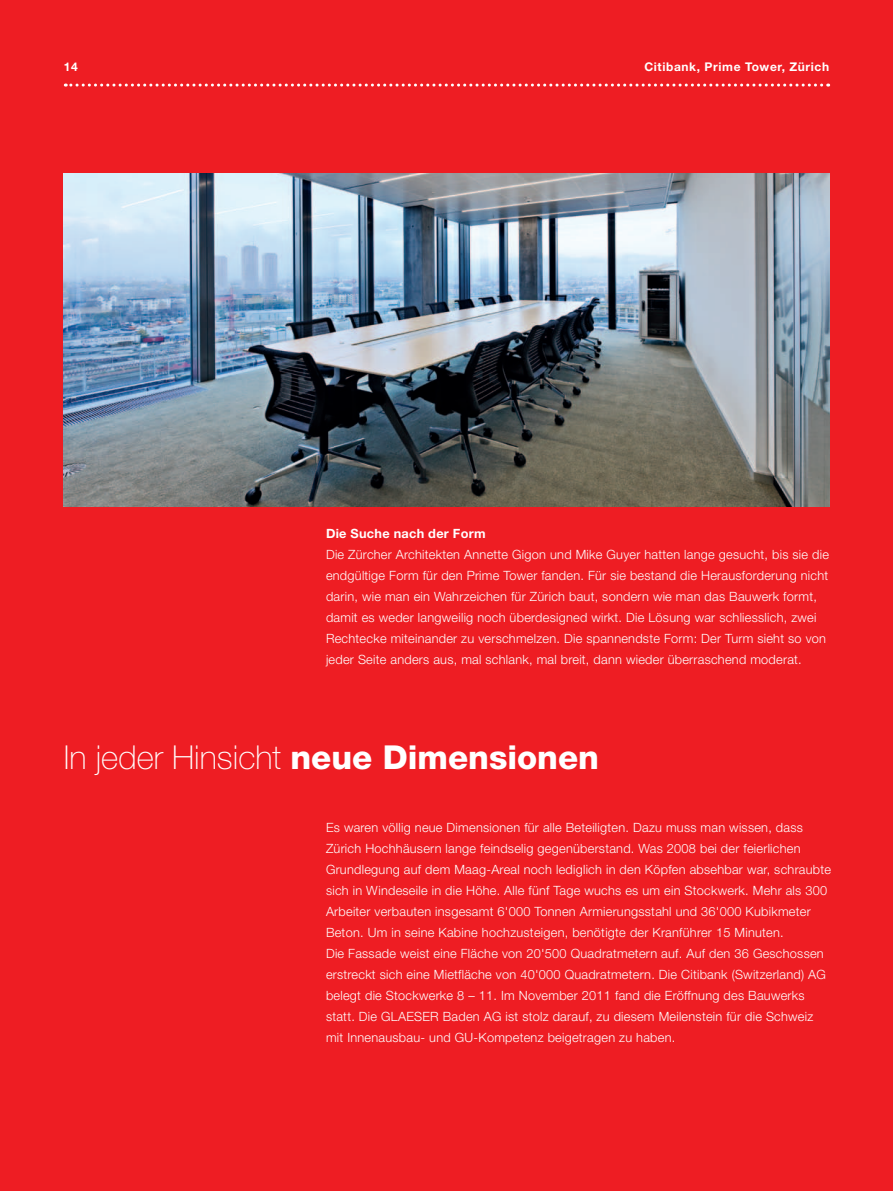
<style>
.page{position:relative;width:893px;height:1191px;background:#ee1d23}
.page>*{position:absolute;margin:0;border:0;box-sizing:border-box;transform-origin:0 0}
.t1{font:100 33px "Helvetica Neue";color:#fff}
.t2{font:300 12.75px/21px "Helvetica Neue";letter-spacing:.02em;color:#fff}
.t3{font:700 12.75px "Helvetica Neue";letter-spacing:.02em;color:#fff}
.t4{font:700 12px "Helvetica Neue";letter-spacing:.05em;color:#fff}
.s1{font-weight:800}
</style>
<div class="page">
<svg style="left:65px;top:84px;width:757px;height:3px"></svg>
<img style="left:64px;top:174px;width:765px;height:333px">
<p class="t4" style="left:64px;top:59px;width:15px">14</p>
<p class="t4" style="left:644px;top:59px;width:186px">Citibank, Prime Tower, Zürich</p>
<p class="t3" style="left:326px;top:526px;width:161px">Die Suche nach der Form</p>
<p class="t2" style="left:326px;top:544px;width:505px">Die Zürcher Architekten Annette Gigon und Mike Guyer hatten lange gesucht, bis sie die endgültige Form für den Prime Tower fanden. Für sie bestand die Herausforderung nicht darin, wie man ein Wahrzeichen für Zürich baut, sondern wie man das Bauwerk formt, damit es weder langweilig noch überdesigned wirkt. Die Lösung war schliesslich, zwei Rechtecke miteinander zu verschmelzen. Die spannendste Form: Der Turm sieht so von jeder Seite anders aus, mal schlank, mal breit, dann wieder überraschend moderat.</p>
<h1 class="t1" style="left:64px;top:738px;width:537px">In jeder Hinsicht <span class="s1">neue Dimensionen</span></h1>
<p class="t2" style="left:326px;top:816px;width:507px">Es waren völlig neue Dimensionen für alle Beteiligten. Dazu muss man wissen, dass Zürich Hochhäusern lange feindselig gegenüberstand. Was 2008 bei der feierlichen Grundlegung auf dem Maag-Areal noch lediglich in den Köpfen absehbar war, schraubte sich in Windeseile in die Höhe. Alle fünf Tage wuchs es um ein Stockwerk. Mehr als 300<br>Arbeiter verbauten insgesamt 6'000 Tonnen Armierungsstahl und 36'000 Kubikmeter Beton. Um in seine Kabine hochzusteigen, benötigte der Kranführer 15 Minuten.<br>Die Fassade weist eine Fläche von 20'500 Quadratmetern auf. Auf den 36 Geschossen erstreckt sich eine Mietfläche von 40'000 Quadratmetern. Die Citibank (Switzerland) AG belegt die Stockwerke 8 – 11. Im November 2011 fand die Eröffnung des Bauwerks statt. Die GLAESER Baden AG ist stolz darauf, zu diesem Meilenstein für die Schweiz mit Innenausbau- und GU-Kompetenz beigetragen zu haben.</p>
</div>
